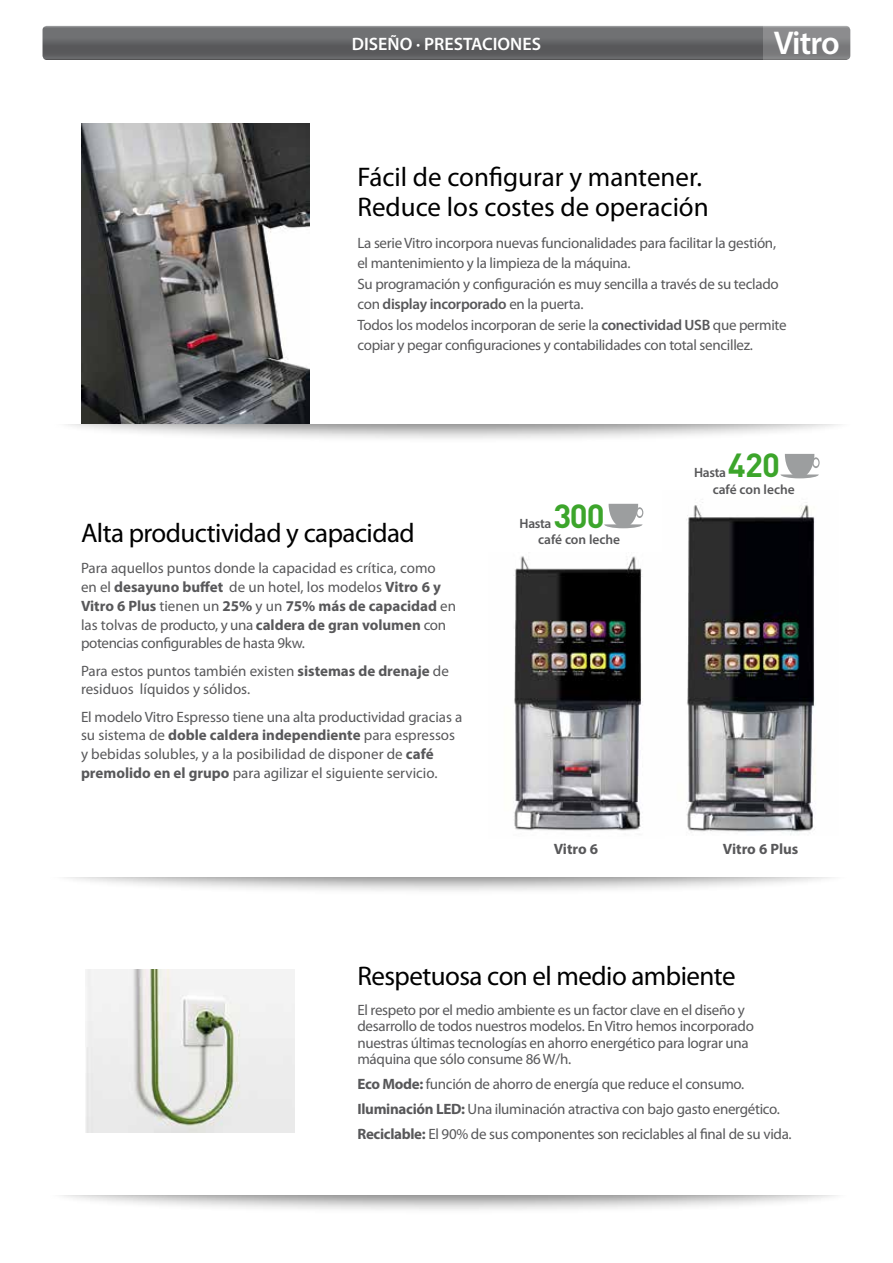
<style>
.page{position:relative;width:893px;height:1263px;background:#fff}
.page>*{position:absolute;margin:0;border:0;box-sizing:border-box;transform-origin:0 0}
.t1{font:700 33px "DIN Pro";letter-spacing:-.025em;color:#3ca52b}
.t2{font:600 33px "Myriad Pro";letter-spacing:-.03em;color:#fff}
.t3{font:27px "Myriad Pro";letter-spacing:-.02em;color:#000}
.t4{font:27px/30px "Myriad Pro";color:#000}
.t5{font:600 18px "Myriad Pro";color:#fff}
.t6{font:15px/19.5px "Myriad Pro";letter-spacing:-.02em;color:#58585a}
.t7{font:15px/18.8px "Myriad Pro";color:#58585a}
.t8{font:700 15px "Myriad Pro";color:#58585a}
.t9{font:600 13.5px "Myriad Pro";color:#58585a}
.s1{font-weight:600}
.s2{font-weight:700}
</style>
<div class="page">
<img style="left:686px;top:502px;width:130px;height:333px">
<svg style="left:43px;top:26px;width:720px;height:34px;background:#666769"></svg>
<div style="left:763px;top:26px;width:87px;height:34px;background:linear-gradient(to right,#838385,#838385)"></div>
<div style="left:43px;top:835px;width:810px;height:62px;background:#000;opacity:.5"></div>
<div style="left:33px;top:836px;width:835px;height:40px;background:#fff"></div>
<div style="left:43px;top:1154px;width:810px;height:61px;background:#000;opacity:.5"></div>
<div style="left:33px;top:1154px;width:835px;height:41px;background:#fff"></div>
<div style="left:47px;top:382px;width:810px;height:62px;background:#000;opacity:.5"></div>
<div style="left:37px;top:383px;width:835px;height:40px;background:#fff"></div>
<img style="left:81px;top:123px;width:228px;height:300px">
<img style="left:85px;top:970px;width:210px;height:162px">
<svg style="left:604px;top:504px;width:39px;height:24px"></svg>
<img style="left:489px;top:556px;width:176px;height:280px">
<svg style="left:780px;top:454px;width:40px;height:24px"></svg>
<p class="t5" style="left:352px;top:33px;width:191px">DISEÑO · PRESTACIONES</p>
<h1 class="t2" style="left:774px;top:22px;width:67px">Vitro</h1>
<h2 class="t4" style="left:357px;top:161px;width:353px">Fácil de configurar y mantener.<br>Reduce los costes de operación</h2>
<p class="t6" style="left:357px;top:233px;width:420px">La serie Vitro incorpora nuevas funcionalidades para facilitar la gestión, el mantenimiento y la limpieza de la máquina.</p>
<p class="t6" style="left:357px;top:274px;width:423px">Su programación y configuración es muy sencilla a través de su teclado con <span class="s1">display incorporado</span> en la puerta.</p>
<p class="t6" style="left:357px;top:315px;width:431px">Todos los modelos incorporan de serie la <span class="s1">conectividad USB</span> que permite copiar y pegar configuraciones y contabilidades con total sencillez.</p>
<h2 class="t3" style="left:81px;top:516px;width:335px">Alta productividad y capacidad</h2>
<p class="t7" style="left:81px;top:559px;width:377px">Para aquellos puntos donde la capacidad es crítica, como<br>en el <span class="s2">desayuno buffet</span> de un hotel, los modelos <span class="s2">Vitro 6 y Vitro 6 Plus</span> tienen un <span class="s2">25%</span> y un <span class="s2">75% más de capacidad</span> en las tolvas de producto, y una <span class="s2">caldera de gran volumen</span> con potencias configurables de hasta 9kw.</p>
<p class="t7" style="left:81px;top:661px;width:369px">Para estos puntos también existen <span class="s2">sistemas de drenaje</span> de residuos líquidos y sólidos.</p>
<p class="t7" style="left:81px;top:707px;width:383px">El modelo Vitro Espresso tiene una alta productividad gracias a su sistema de <span class="s2">doble caldera independiente</span> para espressos y bebidas solubles, y a la posibilidad de disponer de <span class="s2">café premolido en el grupo</span> para agilizar el siguiente servicio.</p>
<h1 class="t1" style="left:553px;top:493px;width:53px">300</h1>
<p class="t9" style="left:538px;top:531px;width:84px">café con leche</p>
<p class="t9" style="left:520px;top:514px;width:33px">Hasta</p>
<h1 class="t1" style="left:728px;top:443px;width:54px">420</h1>
<p class="t9" style="left:713px;top:480px;width:84px">café con leche</p>
<p class="t9" style="left:694px;top:464px;width:33px">Hasta</p>
<p class="t8" style="left:554px;top:839px;width:46px">Vitro 6</p>
<p class="t8" style="left:723px;top:839px;width:77px">Vitro 6 Plus</p>
<h2 class="t3" style="left:357px;top:959px;width:380px">Respetuosa con el medio ambiente</h2>
<p class="t6" style="left:357px;top:1001px;width:398px;line-height:16.5px">El respeto por el medio ambiente es un factor clave en el diseño y desarrollo de todos nuestros modelos. En Vitro hemos incorporado nuestras últimas tecnologías en ahorro energético para lograr una máquina que sólo consume 86 W/h.</p>
<p class="t6" style="left:357px;top:1071px;width:436px;line-height:25px"><span class="s2">Eco Mode:</span> función de ahorro de energía que reduce el consumo.<br><span class="s2">Iluminación LED:</span> Una iluminación atractiva con bajo gasto energético.<br><span class="s2">Reciclable:</span> El 90% de sus componentes son reciclables al final de su vida.</p>
</div>
